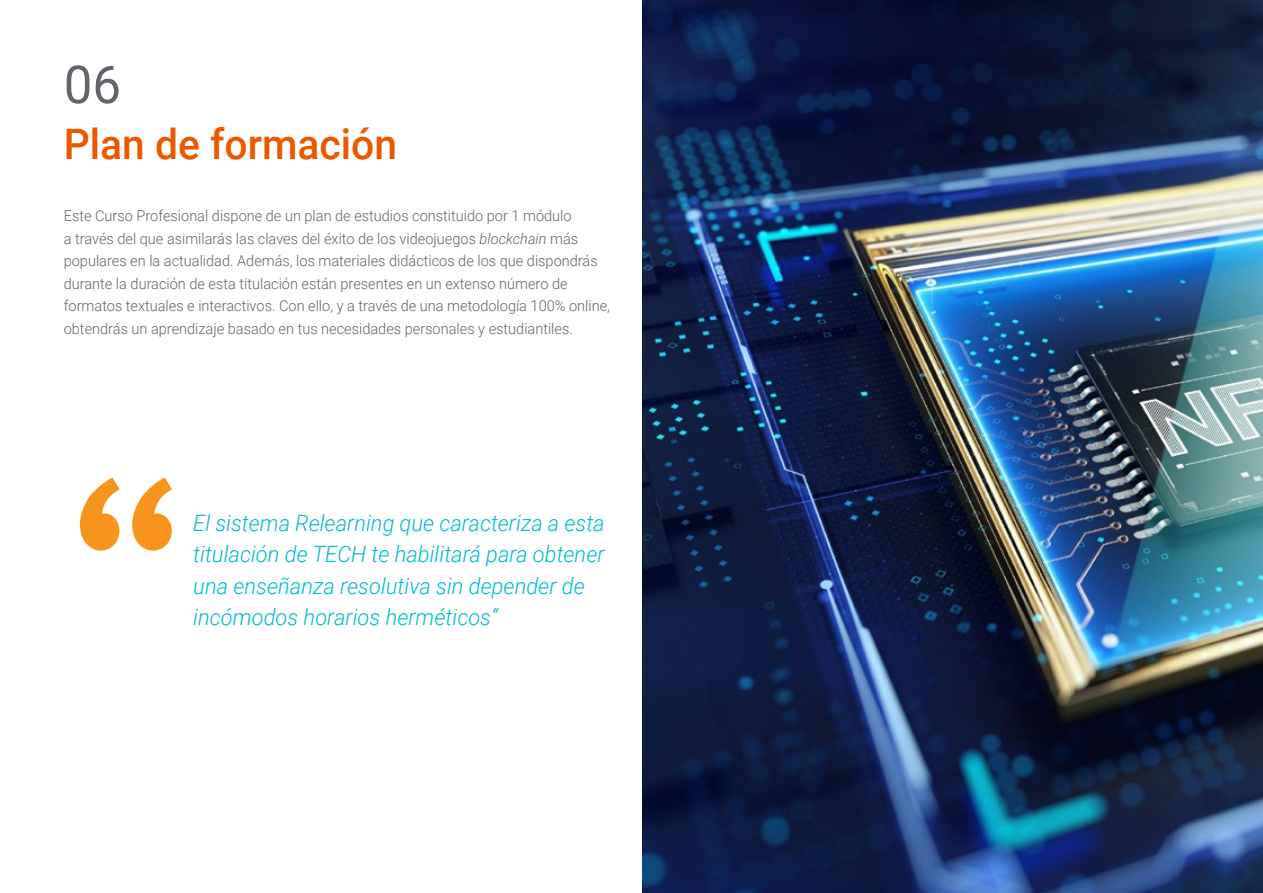
<style>
.page{position:relative;width:1263px;height:893px;background:#fff}
.page>*{position:absolute;margin:0;border:0;box-sizing:border-box;transform-origin:0 0}
.t1{font:52.5px "Roboto";color:#61646a}
.t2{font:500 42px "Roboto";color:#ec5800}
.t3{font:italic 300 22.5px/31.5px "Roboto";color:#00bacf}
.t4{font:300 15px/22.5px "Roboto";color:#61646a}
.s1{font-style:italic}
</style>
<div class="page">
<svg style="left:80px;top:477px;width:92px;height:74px"></svg>
<img style="left:642px;top:0;width:621px;height:893px">
<h1 class="t1" style="left:64px;top:48px;width:59px">06</h1>
<h2 class="t2" style="left:64px;top:115px;width:335px">Plan de formación</h2>
<p class="t4" style="left:64px;top:204px;width:548px">Este Curso Profesional dispone de un plan de estudios constituido por 1 módulo<br>a través del que asimilarás las claves del éxito de los videojuegos <span class="s1">blockchain</span> más populares en la actualidad. Además, los materiales didácticos de los que dispondrás durante la duración de esta titulación están presentes en un extenso número de formatos textuales e interactivos. Con ello, y a través de una metodología 100% online, obtendrás un aprendizaje basado en tus necesidades personales y estudiantiles.</p>
<h3 class="t3" style="left:193px;top:506px;width:413px">El sistema Relearning que caracteriza a esta titulación de TECH te habilitará para obtener una enseñanza resolutiva sin depender de incómodos horarios herméticos”</h3>
</div>
